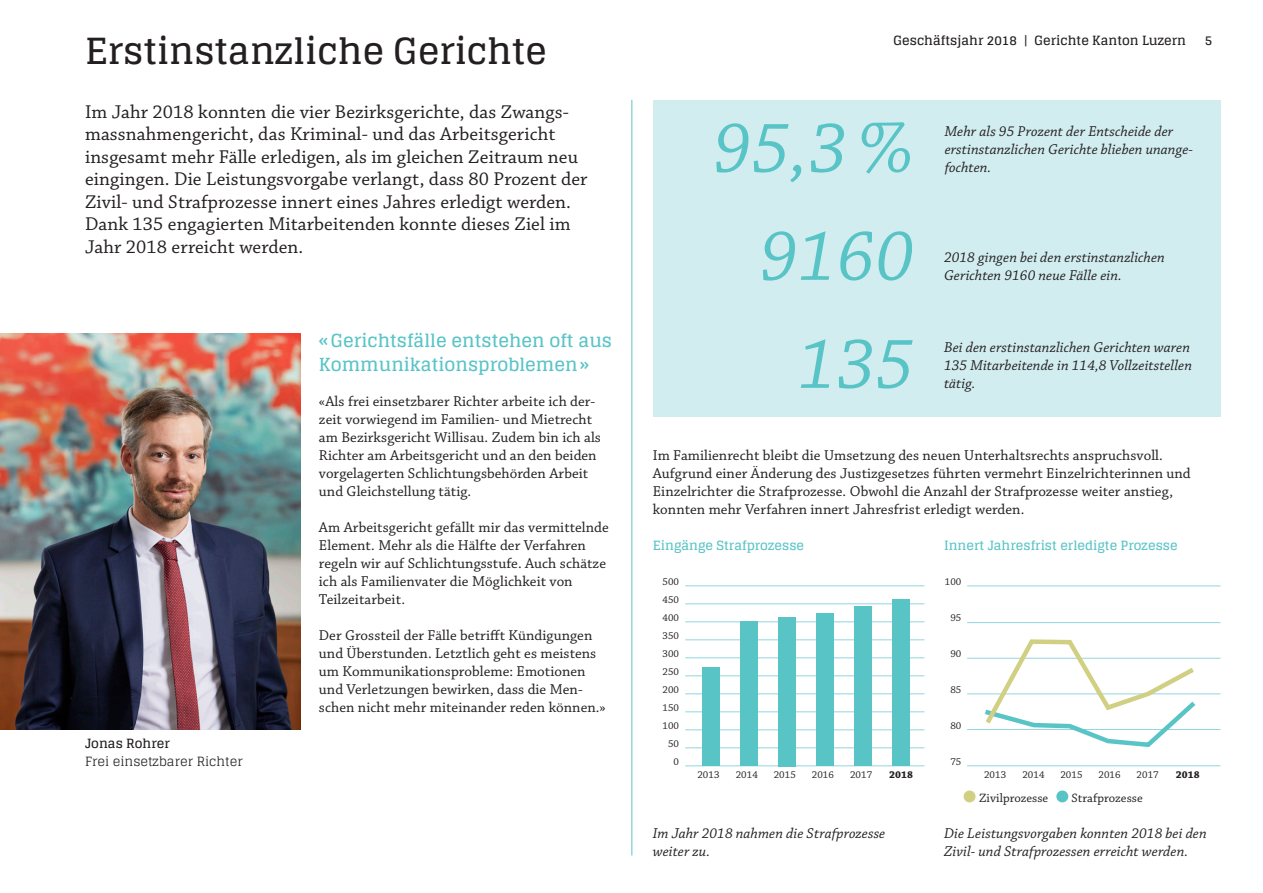
<style>
.page{position:relative;width:1263px;height:893px;background:#fff}
.page>*{position:absolute;margin:0;border:0;box-sizing:border-box;transform-origin:0 0}
.t1{font:italic 75px/108px "Chaparral Pro";letter-spacing:.005em;color:#59c4c6;text-align:right}
.t2{font:700 36px "Glegoo";color:#231f20}
.t3{font:19.5px/22.5px "Chaparral Pro";letter-spacing:.005em;color:#231f20}
.t4{font:700 18px/24px "Glegoo";color:#59c4c6}
.t5{font:15px/18px "Chaparral Pro";letter-spacing:.005em;color:#231f20}
.t6{font:italic 15px/18px "Chaparral Pro";letter-spacing:.005em;color:#231f20}
.t7{font:700 12.75px "Glegoo";color:#59c4c6}
.t8{font:700 12.75px "Glegoo";color:#231f20}
.t9{font:12.75px "Chaparral Pro";letter-spacing:.005em;color:#231f20}
.t10{font:12.75px "Glegoo";color:#231f20}
.t11{font:10.5px/18px "Chaparral Pro";letter-spacing:.005em;color:#231f20;text-align:right}
.t12{font:700 10.5px "Chaparral Pro";letter-spacing:.005em;color:#231f20}
.s1{font-weight:400}
</style>
<div class="page">
<img style="left:0;top:334px;width:300px;height:396px">
<div style="left:653px;top:100px;width:567px;height:317px;background:#d2edf0"></div>
<hr style="left:631px;top:100px;width:1px;height:755px;background:#59c4c6">
<hr style="left:685px;top:585px;width:239px;height:1px;background:#92d6de">
<hr style="left:685px;top:603px;width:239px;height:1px;background:#92d6de">
<hr style="left:685px;top:621px;width:239px;height:1px;background:#92d6de">
<hr style="left:685px;top:639px;width:239px;height:1px;background:#92d6de">
<hr style="left:685px;top:657px;width:239px;height:1px;background:#92d6de">
<hr style="left:685px;top:675px;width:239px;height:1px;background:#92d6de">
<hr style="left:685px;top:693px;width:239px;height:1px;background:#92d6de">
<hr style="left:685px;top:711px;width:239px;height:1px;background:#92d6de">
<hr style="left:685px;top:729px;width:239px;height:1px;background:#92d6de">
<hr style="left:685px;top:747px;width:239px;height:1px;background:#92d6de">
<hr style="left:685px;top:765px;width:239px;height:1px;background:#92d6de">
<div style="left:893px;top:599px;width:17px;height:167px;background:#59c4c6"></div>
<div style="left:855px;top:606px;width:17px;height:160px;background:#59c4c6"></div>
<div style="left:816px;top:614px;width:17px;height:152px;background:#59c4c6"></div>
<div style="left:778px;top:617px;width:17px;height:149px;background:#59c4c6"></div>
<div style="left:740px;top:622px;width:17px;height:144px;background:#59c4c6"></div>
<div style="left:702px;top:667px;width:17px;height:99px;background:#59c4c6"></div>
<div style="left:963px;top:790px;width:12px;height:12px;background:#d1cf81;border-radius:50%"></div>
<div style="left:1056px;top:790px;width:12px;height:12px;background:#59c4c6;border-radius:50%"></div>
<hr style="left:967px;top:586px;width:253px;height:1px;background:#92d6de">
<hr style="left:967px;top:622px;width:253px;height:1px;background:#92d6de">
<hr style="left:967px;top:658px;width:253px;height:1px;background:#92d6de">
<hr style="left:967px;top:694px;width:253px;height:1px;background:#92d6de">
<hr style="left:967px;top:729px;width:253px;height:1px;background:#92d6de">
<hr style="left:967px;top:765px;width:253px;height:1px;background:#92d6de">
<svg style="left:980px;top:639px;width:220px;height:108px"></svg>
<h2 class="t2" style="left:85px;top:31px;width:463px">Erstinstanzliche Gerichte</h2>
<p class="t3" style="left:85px;top:101px;width:504px">Im Jahr 2018 konnten die vier Bezirksgerichte, das Zwangs&shy;massnahmengericht, das Kriminal- und das Arbeitsgericht insgesamt mehr Fälle erledigen, als im gleichen Zeitraum neu eingingen. Die Leistungsvorgabe verlangt, dass 80 Prozent der Zivil- und Strafprozesse innert eines Jahres erledigt werden.<br>Dank 135 engagierten Mitarbeitenden konnte dieses Ziel im Jahr 2018 erreicht werden.</p>
<p class="t8" style="left:85px;top:736px;width:86px">Jonas Rohrer</p>
<p class="t10" style="left:85px;top:754px;width:159px">Frei einsetzbarer Richter</p>
<p class="t4" style="left:319px;top:329px;width:295px">«Gerichtsfälle entstehen oft aus<br>Kommunikationsproblemen »</p>
<p class="t5" style="left:319px;top:393px;width:283px">«Als frei einsetzbarer Richter arbeite ich der&shy;zeit vorwiegend im Familien- und Mietrecht am Bezirksgericht Willisau. Zudem bin ich als Richter am Arbeitsgericht und an den beiden vorgelagerten Schlichtungsbehörden Arbeit und Gleichstellung tätig.</p>
<p class="t5" style="left:319px;top:519px;width:291px">Am Arbeitsgericht gefällt mir das vermittelnde Element. Mehr als die Hälfte der Verfahren regeln wir auf Schlichtungsstufe. Auch schätze ich als Familienvater die Möglichkeit von Teilzeitarbeit.</p>
<p class="t5" style="left:319px;top:627px;width:288px">Der Grossteil der Fälle betrifft Kündigungen und Überstunden. Letztlich geht es meistens um Kommunikationsprobleme: Emotionen und Verletzungen bewirken, dass die Men&shy;schen nicht mehr miteinander reden können.»</p>
<p class="t8" style="left:893px;top:33px;width:294px">Geschäftsjahr 2018 <span class="s1">|</span> Gerichte Kanton Luzern</p>
<p class="t8" style="left:1205px;top:33px;width:9px">5</p>
<h1 class="t1" style="left:713px;top:97px;width:203px">95,3%<br>9160<br>135</h1>
<p class="t6" style="left:945px;top:123px;width:250px">Mehr als 95 Prozent der Entscheide der erstinstanzlichen Gerichte blieben unange&shy;fochten.</p>
<p class="t6" style="left:944px;top:249px;width:222px">2018 gingen bei den erstinstanzlichen<br>Gerichten 9160 neue Fälle ein.</p>
<p class="t6" style="left:944px;top:339px;width:249px">Bei den erstinstanzlichen Gerichten waren<br>135 Mitarbeitende in 114,8 Vollzeitstellen tätig.</p>
<p class="t5" style="left:653px;top:447px;width:539px">Im Familienrecht bleibt die Umsetzung des neuen Unterhaltsrechts anspruchsvoll.<br>Aufgrund einer Änderung des Justizgesetzes führten vermehrt Einzelrichterinnen und Einzelrichter die Strafprozesse. Obwohl die Anzahl der Strafprozesse weiter anstieg, konnten mehr Verfahren innert Jahresfrist erledigt werden.</p>
<p class="t7" style="left:653px;top:538px;width:153px">Eingänge Strafprozesse</p>
<p class="t7" style="left:944px;top:538px;width:235px">Innert Jahresfrist erledigte Prozesse</p>
<p class="t11" style="left:662px;top:573px;width:18px">500<br>450<br>400<br>350<br>300<br>250<br>200<br>150<br>100<br>50<br>0</p>
<p class="t11" style="left:697px;top:766px;width:24px">2013</p>
<p class="t11" style="left:736px;top:766px;width:24px">2014</p>
<p class="t11" style="left:774px;top:766px;width:24px">2015</p>
<p class="t11" style="left:812px;top:766px;width:24px">2016</p>
<p class="t11" style="left:850px;top:766px;width:24px">2017</p>
<p class="t12" style="left:889px;top:769px;width:25px">2018</p>
<p class="t9" style="left:979px;top:791px;width:71px">Zivilprozesse</p>
<p class="t9" style="left:1071px;top:791px;width:73px">Strafprozesse</p>
<p class="t11" style="left:945px;top:573px;width:18px">100</p>
<p class="t11" style="left:950px;top:609px;width:13px">95</p>
<p class="t11" style="left:950px;top:645px;width:13px">90</p>
<p class="t11" style="left:950px;top:681px;width:13px">85</p>
<p class="t11" style="left:950px;top:717px;width:13px">80</p>
<p class="t11" style="left:950px;top:753px;width:13px">75</p>
<p class="t11" style="left:984px;top:766px;width:24px">2013</p>
<p class="t11" style="left:1022px;top:766px;width:24px">2014</p>
<p class="t11" style="left:1060px;top:766px;width:24px">2015</p>
<p class="t11" style="left:1098px;top:766px;width:24px">2016</p>
<p class="t11" style="left:1137px;top:766px;width:24px">2017</p>
<p class="t12" style="left:1176px;top:769px;width:25px">2018</p>
<p class="t6" style="left:653px;top:825px;width:234px">Im Jahr 2018 nahmen die Strafprozesse weiter zu.</p>
<p class="t6" style="left:944px;top:825px;width:264px">Die Leistungsvorgaben konnten 2018 bei den<br>Zivil- und Strafprozessen erreicht werden.</p>
</div>
